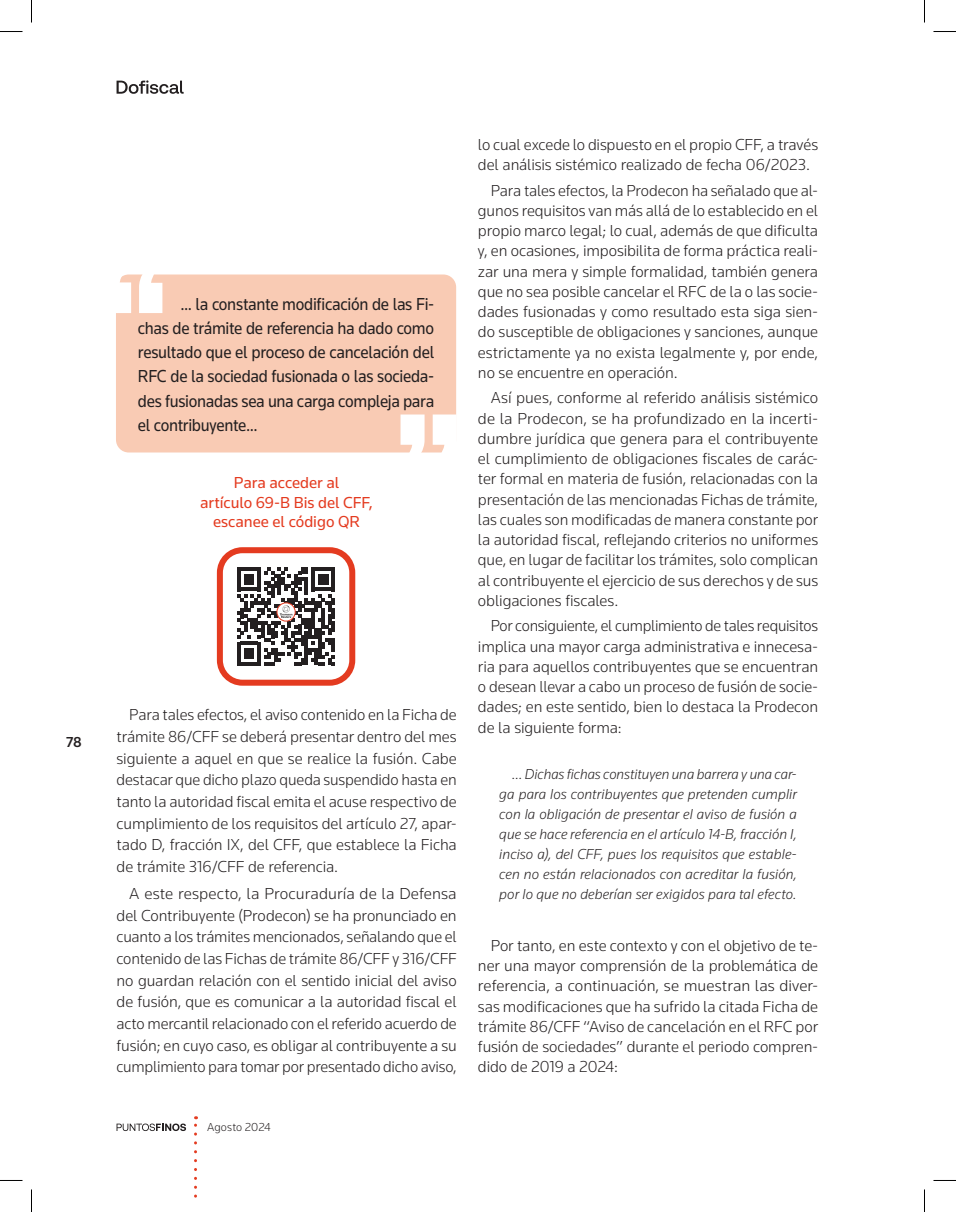
<style>
.page{position:relative;width:956px;height:1212px;background:#fff}
.page>*{position:absolute;margin:0;border:0;box-sizing:border-box;transform-origin:0 0}
.Flash{font:18px/24px "Knowledge";letter-spacing:-.02em;color:#231f20;text-align:justify;scale:.93 1}
.a_parrafo{font:300 16.5px/20.2px "Knowledge";letter-spacing:-.005em;color:#231f20;text-align:justify}
.a_texto_QR{font:16.5px/19.8px "Knowledge";letter-spacing:-.005em;color:#e43b20;text-align:center}
.a_cita{font:italic 300 15px/20px "Knowledge";color:#231f20;text-align:justify}
.t1{font:500 15px "Knowledge";color:#231f20}
.t2{font:300 12px "Knowledge";letter-spacing:.005em;color:#231f20}
</style>
<div class="page">
<svg style="left:117px;top:1123px;width:69px;height:7px"></svg>
<svg style="left:194px;top:1116px;width:3px;height:79px"></svg>
<svg style="left:117px;top:80px;width:67px;height:14px"></svg>
<div style="left:217px;top:547px;width:138px;height:138px;border:6px solid #e43b20;border-radius:23px"></div>
<svg style="left:237px;top:567px;width:98px;height:98px"></svg>
<div style="left:116px;top:274px;width:340px;height:178px;background:#f9cbb4;border-radius:13px"></div>
<svg style="left:400px;top:414px;width:56px;height:39px"></svg>
<svg style="left:116px;top:274px;width:46px;height:39px"></svg>
<svg style="left:0;top:31px;width:22px;height:1px"></svg>
<svg style="left:933px;top:31px;width:23px;height:1px"></svg>
<svg style="left:31px;top:0;width:1px;height:22px"></svg>
<svg style="left:31px;top:1189px;width:1px;height:22px"></svg>
<svg style="left:924px;top:0;width:1px;height:22px"></svg>
<svg style="left:924px;top:1189px;width:1px;height:22px"></svg>
<p class="t1" style="left:66px;top:732px;width:17px">78</p>
<p class="Flash" style="left:138px;top:292px;width:320px;text-indent:43px">... la constante modificación de las Fi&shy;chas de trámite de referencia ha dado como resultado que el proceso de cancelación del RFC de la sociedad fusionada o las socieda&shy;des fusionadas sea una carga compleja para el contribuyente...</p>
<p class="a_texto_QR" style="left:200px;top:472px;width:174px">Para acceder al<br>artículo 69-B Bis del CFF, escanee el código QR</p>
<p class="a_parrafo" style="left:117px;top:703px;width:342px;line-height:21.6px;text-indent:13px">Para tales efectos, el aviso contenido en la Ficha de trámite 86/CFF se deberá presentar dentro del mes siguiente a aquel en que se realice la fusión. Cabe destacar que dicho plazo queda suspendido hasta en tanto la autoridad fiscal emita el acuse respectivo de cumplimiento de los requisitos del artículo 27, apar&shy;tado D, fracción IX, del CFF, que establece la Ficha de trámite 316/CFF de referencia.</p>
<p class="a_parrafo" style="left:117px;top:882px;width:342px;line-height:21.6px;text-indent:13px">A este respecto, la Procuraduría de la Defensa del Contribuyente (Prodecon) se ha pronunciado en cuanto a los trámites mencionados, señalando que el contenido de las Fichas de trámite 86/CFF y 316/CFF no guardan relación con el sentido inicial del aviso de fusión, que es comunicar a la autoridad fiscal el acto mercantil relacionado con el referido acuerdo de fusión; en cuyo caso, es obligar al contribuyente a su cumplimiento para tomar por presentado dicho aviso,</p>
<p class="t2" style="left:207px;top:1119px;width:65px">Agosto 2024</p>
<p class="a_parrafo" style="left:478px;top:134px;width:342px">lo cual excede lo dispuesto en el propio CFF, a través del análisis sistémico realizado de fecha 06/2023.</p>
<p class="a_parrafo" style="left:478px;top:180px;width:342px;text-indent:13px">Para tales efectos, la Prodecon ha señalado que al&shy;gunos requisitos van más allá de lo establecido en el propio marco legal; lo cual, además de que dificulta y, en ocasiones, imposibilita de forma práctica reali&shy;zar una mera y simple formalidad, también genera que no sea posible cancelar el RFC de la o las socie&shy;dades fusionadas y como resultado esta siga sien&shy;do susceptible de obligaciones y sanciones, aunque estrictamente ya no exista legalmente y, por ende, no se encuentre en operación.</p>
<p class="a_parrafo" style="left:478px;top:387px;width:342px;text-indent:13px">Así pues, conforme al referido análisis sistémico de la Prodecon, se ha profundizado en la incerti&shy;dumbre jurídica que genera para el contribuyente el cumplimiento de obligaciones fiscales de carác&shy;ter formal en materia de fusión, relacionadas con la presentación de las mencionadas Fichas de trámite, las cuales son modificadas de manera constante por la autoridad fiscal, reflejando criterios no uniformes que, en lugar de facilitar los trámites, solo complican al contribuyente el ejercicio de sus derechos y de sus obligaciones fiscales.</p>
<p class="a_parrafo" style="left:478px;top:615px;width:342px;text-indent:13px">Por consiguiente, el cumplimiento de tales requisitos implica una mayor carga administrativa e innecesa&shy;ria para aquellos contribuyentes que se encuentran o desean llevar a cabo un proceso de fusión de socie&shy;dades; en este sentido, bien lo destaca la Prodecon de la siguiente forma:</p>
<p class="a_cita" style="left:499px;top:763px;width:299px;text-indent:13px">… Dichas fichas constituyen una barrera y una car&shy;ga para los contribuyentes que pretenden cumplir con la obligación de presentar el aviso de fusión a que se hace referencia en el artículo 14-B, fracción I, inciso a), del CFF, pues los requisitos que estable&shy;cen no están relacionados con acreditar la fusión, por lo que no deberían ser exigidos para tal efecto.</p>
<p class="a_parrafo" style="left:478px;top:934px;width:342px;text-indent:13px">Por tanto, en este contexto y con el objetivo de te&shy;ner una mayor comprensión de la problemática de referencia, a continuación, se muestran las diver&shy;sas modificaciones que ha sufrido la citada Ficha de trámite 86/CFF “Aviso de cancelación en el RFC por fusión de sociedades” durante el periodo compren&shy;dido de 2019 a 2024:</p>
</div>
